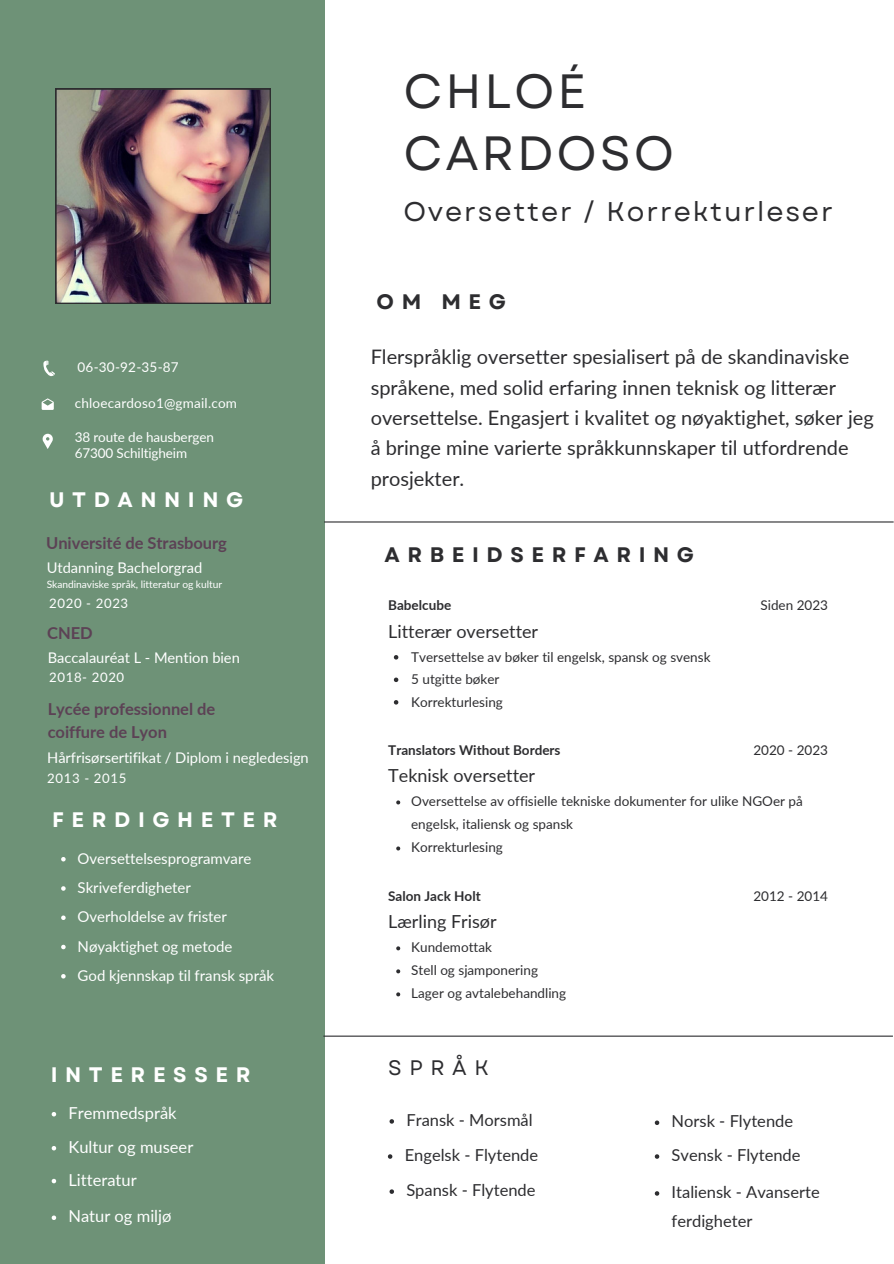
<style>
.page{position:relative;width:894px;height:1264px;background:#fff}
.page>*{position:absolute;margin:0;border:0;box-sizing:border-box;transform-origin:0 0}
.t1{font:48px "Garet";letter-spacing:.06em;color:#2d2d30}
.t2{font:27px "Garet";letter-spacing:.07em;color:#2d2d30}
.t3{font:700 21px "Garet";letter-spacing:.36em;color:#fff}
.t4{font:700 21px "Garet";letter-spacing:.36em;color:#2d2d30}
.t5{font:21px "Garet";letter-spacing:.36em;color:#2d2d30}
.t6{font:19.95px/30.3px "Lato";color:#2d2d30}
.t7{font:18px "Lato";color:#2d2d30}
.t8{font:16.5px/29.2px "Lato";color:#2d2d30}
.t9{font:700 16.5px/22.5px "Lato";letter-spacing:-.005em;color:#5c4255}
.t10{font:16.5px "Lato";color:#fff}
.t11{font:15px "Lato";letter-spacing:-.005em;color:#fff}
.t12{font:14.7px "Lato";letter-spacing:-.005em;color:#fff}
.t13{font:13.5px/23px "Lato";color:#2d2d30}
.t14{font:13.5px "Lato";letter-spacing:-.01em;color:#fff}
.t15{font:700 13.5px "Lato";color:#2d2d30}
.t16{font:13.5px "Lato";letter-spacing:.015em;color:#fff}
.t17{font:13.2px "Lato";letter-spacing:.045em;color:#fff}
.t18{font:10.2px "Lato";letter-spacing:-.005em;color:#fff}
</style>
<div class="page">
<div style="left:0;top:0;width:324px;height:1263px;background:#6e9277"></div>
<hr style="left:323px;top:1035px;width:569px;height:1px;background:#2d2d30">
<hr style="left:324px;top:521px;width:569px;height:1px;background:#2d2d30">
<img style="left:56px;top:89px;width:214px;height:215px">
<svg style="left:43px;top:434px;width:10px;height:15px"></svg>
<svg style="left:42px;top:398px;width:12px;height:12px"></svg>
<svg style="left:43px;top:360px;width:12px;height:16px"></svg>
<svg style="left:388px;top:1154px;width:4px;height:4px"></svg>
<svg style="left:52px;top:1112px;width:4px;height:4px"></svg>
<svg style="left:394px;top:655px;width:4px;height:4px"></svg>
<svg style="left:394px;top:677px;width:4px;height:5px"></svg>
<svg style="left:394px;top:700px;width:4px;height:4px"></svg>
<svg style="left:396px;top:800px;width:4px;height:4px"></svg>
<svg style="left:396px;top:846px;width:4px;height:4px"></svg>
<svg style="left:396px;top:946px;width:4px;height:4px"></svg>
<svg style="left:396px;top:969px;width:4px;height:4px"></svg>
<svg style="left:396px;top:992px;width:4px;height:4px"></svg>
<svg style="left:61px;top:857px;width:5px;height:4px"></svg>
<svg style="left:61px;top:886px;width:5px;height:4px"></svg>
<svg style="left:61px;top:915px;width:5px;height:5px"></svg>
<svg style="left:61px;top:944px;width:5px;height:5px"></svg>
<svg style="left:61px;top:974px;width:5px;height:4px"></svg>
<svg style="left:389px;top:1189px;width:5px;height:4px"></svg>
<svg style="left:654px;top:1154px;width:5px;height:4px"></svg>
<svg style="left:654px;top:1120px;width:5px;height:4px"></svg>
<svg style="left:654px;top:1191px;width:5px;height:4px"></svg>
<svg style="left:389px;top:1119px;width:5px;height:4px"></svg>
<svg style="left:52px;top:1146px;width:4px;height:4px"></svg>
<svg style="left:52px;top:1178px;width:4px;height:5px"></svg>
<svg style="left:52px;top:1215px;width:4px;height:4px"></svg>
<h3 class="t14" style="left:78px;top:358px;width:103px">06-30-92-35-87</h3>
<p class="t16" style="left:75px;top:395px;width:164px">chloecardoso1@gmail.com</p>
<p class="t14" style="left:75px;top:428px;width:141px">38 route de hausbergen</p>
<p class="t14" style="left:75px;top:444px;width:114px">67300 Schiltigheim</p>
<p class="t3" style="left:49px;top:484px;width:195px">UTDANNING</p>
<h2 class="t9" style="left:46px;top:531px;width:182px">Université de Strasbourg</h2>
<p class="t12" style="left:47px;top:558px;width:157px">Utdanning Bachelorgrad</p>
<p class="t18" style="left:47px;top:578px;width:177px">Skandinaviske språk, litteratur og kultur</p>
<h5 class="t17" style="left:49px;top:595px;width:81px">2020 - 2023</h5>
<h3 class="t9" style="left:47px;top:621px;width:47px">CNED</h3>
<h1 class="t12" style="left:48px;top:648px;width:194px">Baccalauréat L - Mention bien</h1>
<h3 class="t17" style="left:49px;top:669px;width:77px">2018- 2020</h3>
<p class="t9" style="left:48px;top:697px;width:169px">Lycée professionnel de coiffure de Lyon</p>
<p class="t12" style="left:47px;top:748px;width:263px">Hårfrisørsertifikat / Diplom i negledesign</p>
<p class="t17" style="left:47px;top:770px;width:81px">2013 - 2015</p>
<h3 class="t3" style="left:52px;top:804px;width:227px">FERDIGHETER</h3>
<p class="t11" style="left:78px;top:849px;width:175px">Oversettelsesprogramvare</p>
<p class="t11" style="left:78px;top:878px;width:115px">Skriveferdigheter</p>
<p class="t11" style="left:78px;top:907px;width:151px">Overholdelse av frister</p>
<p class="t11" style="left:78px;top:936px;width:156px">Nøyaktighet og metode</p>
<p class="t11" style="left:78px;top:966px;width:198px">God kjennskap til fransk språk</p>
<p class="t3" style="left:51px;top:1059px;width:201px">INTERESSER</p>
<p class="t10" style="left:68px;top:1102px;width:110px">Fremmedspråk</p>
<p class="t10" style="left:68px;top:1136px;width:126px">Kultur og museer</p>
<p class="t10" style="left:68px;top:1169px;width:70px">Litteratur</p>
<h4 class="t10" style="left:68px;top:1205px;width:104px">Natur og miljø</h4>
<p class="t1" style="left:403px;top:56px;width:184px">CHLOÉ</p>
<p class="t1" style="left:403px;top:119px;width:272px">CARDOSO</p>
<p class="t2" style="left:403px;top:192px;width:430px">Oversetter / Korrekturleser</p>
<p class="t4" style="left:376px;top:287px;width:131px">OM MEG</p>
<p class="t6" style="left:370px;top:341px;width:504px">Flerspråklig oversetter spesialisert på de skandinaviske språkene, med solid erfaring innen teknisk og litterær oversettelse. Engasjert i kvalitet og nøyaktighet, søker jeg å bringe mine varierte språkkunnskaper til utfordrende prosjekter.</p>
<p class="t4" style="left:384px;top:540px;width:311px">ARBEIDSERFARING</p>
<p class="t15" style="left:388px;top:597px;width:64px">Babelcube</p>
<p class="t13" style="left:760px;top:593px;width:69px">Siden 2023</p>
<p class="t7" style="left:388px;top:620px;width:151px">Litterær oversetter</p>
<h6 class="t13" style="left:411px;top:645px;width:301px">Tversettelse av bøker til engelsk, spansk og svensk</h6>
<p class="t13" style="left:411px;top:667px;width:90px">5 utgitte bøker</p>
<p class="t13" style="left:411px;top:690px;width:93px">Korrekturlesing</p>
<p class="t15" style="left:388px;top:741px;width:174px">Translators Without Borders</p>
<p class="t7" style="left:388px;top:764px;width:148px">Teknisk oversetter</p>
<p class="t13" style="left:753px;top:738px;width:76px">2020 - 2023</p>
<p class="t13" style="left:411px;top:789px;width:393px">Oversettelse av offisielle tekniske dokumenter for ulike NGOer på engelsk, italiensk og spansk</p>
<p class="t13" style="left:411px;top:835px;width:93px">Korrekturlesing</p>
<p class="t15" style="left:388px;top:887px;width:94px">Salon Jack Holt</p>
<p class="t7" style="left:388px;top:910px;width:110px">Lærling Frisør</p>
<p class="t13" style="left:411px;top:935px;width:82px">Kundemottak</p>
<h3 class="t13" style="left:411px;top:958px;width:128px">Stell og sjamponering</h3>
<p class="t13" style="left:411px;top:981px;width:156px">Lager og avtalebehandling</p>
<p class="t5" style="left:388px;top:1052px;width:102px">SPRÅK</p>
<p class="t8" style="left:406px;top:1104px;width:128px">Fransk - Morsmål</p>
<p class="t8" style="left:404px;top:1139px;width:135px">Engelsk - Flytende</p>
<p class="t8" style="left:406px;top:1175px;width:131px">Spansk - Flytende</p>
<p class="t13" style="left:753px;top:884px;width:76px">2012 - 2014</p>
<p class="t8" style="left:671px;top:1106px;width:123px">Norsk - Flytende</p>
<p class="t8" style="left:671px;top:1139px;width:130px">Svensk - Flytende</p>
<p class="t8" style="left:671px;top:1176px;width:150px">Italiensk - Avanserte ferdigheter</p>
</div>
